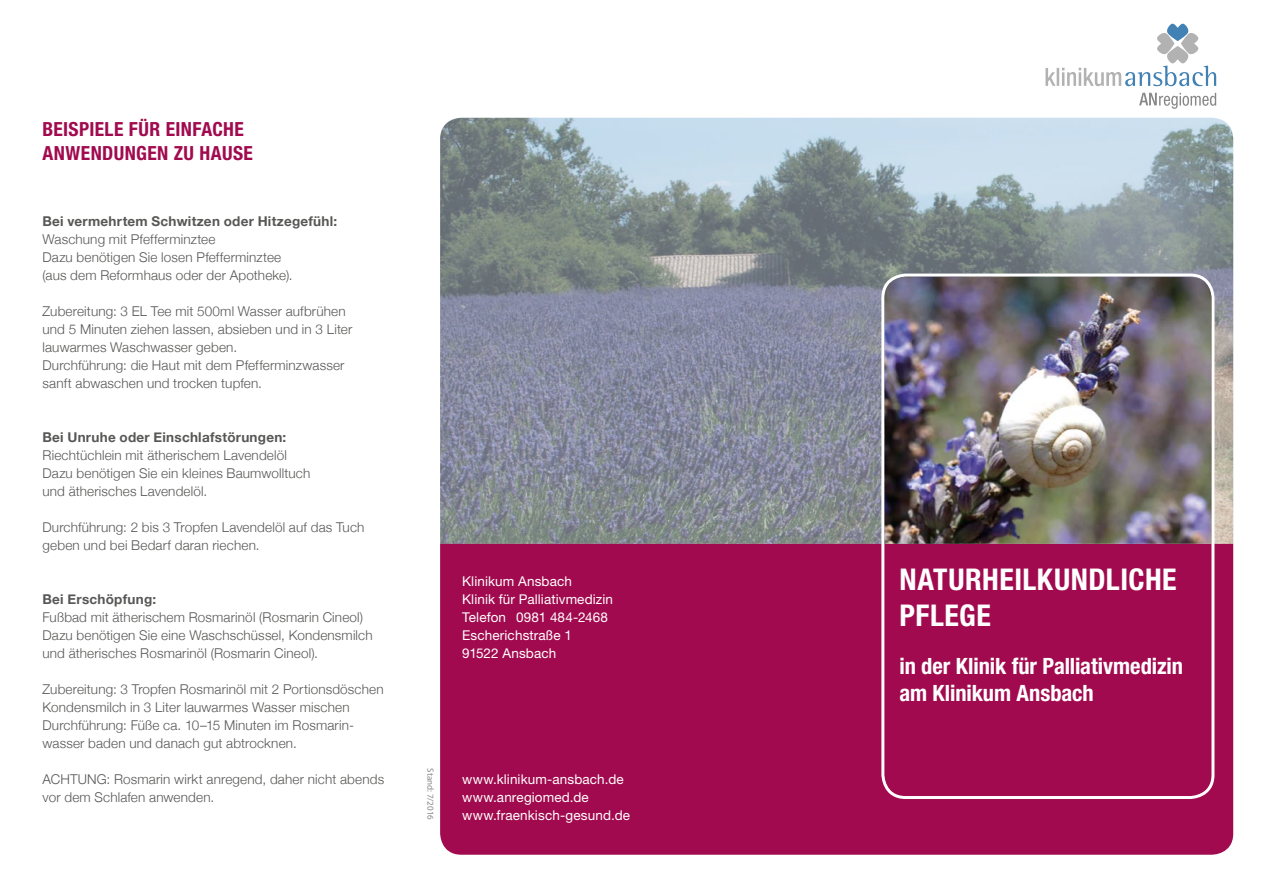
<style>
.page{position:relative;width:1263px;height:893px;background:#fff}
.page>*{position:absolute;margin:0;border:0;box-sizing:border-box;transform-origin:0 0}
.t1{font:700 condensed 30px/36px "Helvetica Neue LT Std";letter-spacing:.015em;color:#fff}
.t2{font:700 condensed 22.5px/27px "Helvetica Neue LT Std";letter-spacing:-.005em;color:#fff}
.t3{font:700 condensed 19.5px/24px "Helvetica Neue LT Std";letter-spacing:.02em;color:#a10a4e}
.t4{font:300 13.5px/18px "Helvetica Neue";letter-spacing:.01em;color:#575756}
.t5{font:13.5px/18px "Helvetica Neue LT Std";letter-spacing:.01em;color:#fff}
.t6{font:700 13.5px "Helvetica Neue";letter-spacing:.02em;color:#575756}
.t7{font:9px "Myriad Pro";color:#878787}
</style>
<div class="page">
<div style="left:440px;top:544px;width:793px;height:311px;background:#a10a4e"></div>
<img style="left:440px;top:118px;width:793px;height:426px">
<div style="left:881px;top:274px;width:333px;height:525px;border:3px solid #fff;border-radius:23px"></div>
<img style="left:884px;top:277px;width:327px;height:267px">
<svg style="left:1139px;top:93px;width:77px;height:16px"></svg>
<svg style="left:1045px;top:23px;width:171px;height:63px"></svg>
<h3 class="t3" style="left:43px;top:117px;width:212px">BEISPIELE FÜR EINFACHE<br>ANWENDUNGEN ZU HAUSE</h3>
<p class="t6" style="left:43px;top:209px;width:296px">Bei vermehrtem Schwitzen oder Hitzegefühl:</p>
<p class="t4" style="left:43px;top:229px;width:252px">Waschung mit Pfefferminztee<br>Dazu benötigen Sie losen Pfefferminztee (aus dem Reformhaus oder der Apotheke).</p>
<p class="t4" style="left:43px;top:301px;width:311px">Zubereitung: 3 EL Tee mit 500ml Wasser aufbrühen und 5 Minuten ziehen lassen, absieben und in 3 Liter lauwarmes Waschwasser geben.<br>Durchführung: die Haut mit dem Pfefferminzwasser sanft abwaschen und trocken tupfen.</p>
<p class="t6" style="left:43px;top:425px;width:245px">Bei Unruhe oder Einschlafstörungen:</p>
<p class="t4" style="left:43px;top:445px;width:269px">Riechtüchlein mit ätherischem Lavendelöl<br>Dazu benötigen Sie ein kleines Baumwolltuch und ätherisches Lavendelöl.</p>
<p class="t4" style="left:43px;top:517px;width:323px">Durchführung: 2 bis 3 Tropfen Lavendelöl auf das Tuch geben und bei Bedarf daran riechen.</p>
<p class="t6" style="left:43px;top:587px;width:115px">Bei Erschöpfung:</p>
<p class="t4" style="left:43px;top:607px;width:332px">Fußbad mit ätherischem Rosmarinöl (Rosmarin Cineol)<br>Dazu benötigen Sie eine Waschschüssel, Kondensmilch und ätherisches Rosmarinöl (Rosmarin Cineol).</p>
<p class="t4" style="left:43px;top:679px;width:343px">Zubereitung: 3 Tropfen Rosmarinöl mit 2 Portionsdöschen Kondensmilch in 3 Liter lauwarmes Wasser mischen Durchführung: Füße ca. 10–15 Minuten im Rosmarin&shy;wasser baden und danach gut abtrocknen.</p>
<p class="t4" style="left:43px;top:769px;width:343px">ACHTUNG: Rosmarin wirkt anregend, daher nicht abends vor dem Schlafen anwenden.</p>
<p class="t5" style="left:462px;top:572px;width:152px">Klinikum Ansbach<br>Klinik für Palliativmedizin<br>Telefon 0981 484-2468<br>Escherichstraße 1<br>91522 Ansbach</p>
<p class="t7" style="left:436px;top:768px;width:53px;rotate:90deg">Stand: 7/2016</p>
<p class="t5" style="left:462px;top:770px;width:169px">www.klinikum-ansbach.de www.anregiomed.de www.fraenkisch-gesund.de</p>
<h1 class="t1" style="left:899px;top:560px;width:279px">NATURHEILKUNDLICHE<br>PFLEGE</h1>
<h2 class="t2" style="left:899px;top:652px;width:285px">in der Klinik für Palliativmedizin am Klinikum Ansbach</h2>
</div>
